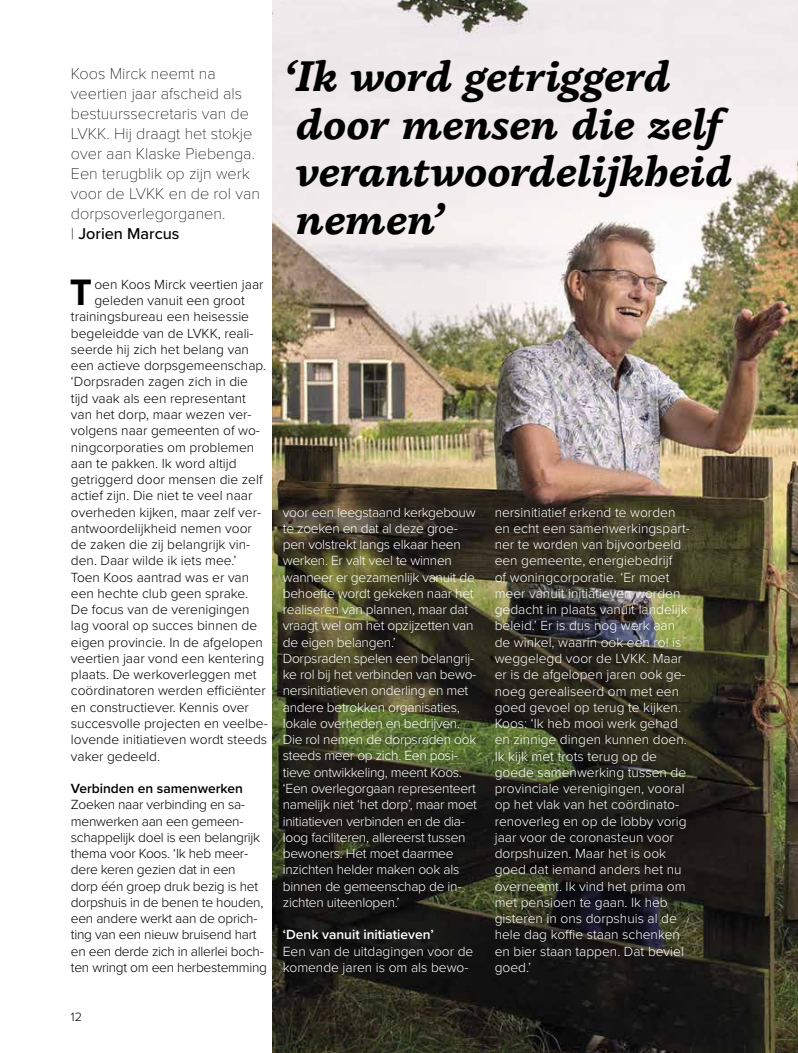
<style>
.page{position:relative;width:798px;height:1053px;background:#fff}
.page>*{position:absolute;margin:0;border:0;box-sizing:border-box;transform-origin:0 0}
.t1{font:italic 800 43.75px/47.5px "Basco Std";color:#000}
.t2{font:700 38.12px "Proxima Nova";color:#000}
.t3{font:100 16.25px/20px "Proxima Nova T";color:#000}
.t4{font:500 16.25px "Proxima Nova";color:#000}
.t5{font:300 13.75px/16.2px "Proxima Nova";color:#fff}
.t6{font:300 13.75px "Proxima Nova";color:#000}
.t7{font:300 13.75px/16.2px "Proxima Nova";letter-spacing:-.02em;color:#fff}
.t8{font:300 13.75px/16.2px "Proxima Nova";letter-spacing:-.02em;color:#000}
.t9{font:600 13.75px "Proxima Nova";color:#fff}
.t10{font:600 13.75px "Proxima Nova";color:#000}
.t11{font:300 12.5px "Proxima Nova";color:#000}
.s1{font-family:"Proxima Nova T";font-weight:100}
</style>
<div class="page">
<img style="left:272px;top:0;width:525px;height:1052px">
<p class="t3" style="left:71px;top:62px;width:190px">Koos Mirck neemt na veertien jaar afscheid als bestuurssecretaris van de<br>LVKK. Hij draagt het stokje over aan Klaske Piebenga.<br>Een terugblik op zijn werk voor de LVKK en de rol van dorpsoverlegorganen.</p>
<p class="t4" style="left:71px;top:221px;width:110px"><span class="s1">|</span> Jorien Marcus</p>
<h1 class="t1" style="left:296px;top:52px;width:437px;text-indent:-13px">‘Ik word getriggerd door mensen die zelf verantwoordelijkheid nemen’</h1>
<h2 class="t2" style="left:70px;top:264px;width:24px">T</h2>
<p class="t6" style="left:94px;top:274px;width:170px">oen Koos Mirck veertien jaar</p>
<p class="t6" style="left:94px;top:290px;width:152px">geleden vanuit een groot</p>
<p class="t6" style="left:71px;top:306px;width:179px">trainingsbureau een heisessie</p>
<p class="t6" style="left:71px;top:323px;width:184px">begeleidde van de LVKK, reali-</p>
<p class="t6" style="left:71px;top:339px;width:179px">seerde hij zich het belang van</p>
<p class="t6" style="left:71px;top:355px;width:197px">een actieve dorpsgemeenschap.</p>
<p class="t6" style="left:71px;top:371px;width:178px">‘Dorpsraden zagen zich in die</p>
<p class="t6" style="left:71px;top:388px;width:176px">tijd vaak als een representant</p>
<p class="t6" style="left:71px;top:404px;width:182px">van het dorp, maar wezen ver-</p>
<p class="t6" style="left:71px;top:420px;width:190px">volgens naar gemeenten of wo-</p>
<p class="t6" style="left:71px;top:436px;width:185px">ningcorporaties om problemen</p>
<p class="t6" style="left:71px;top:453px;width:167px">aan te pakken. Ik word altijd</p>
<p class="t6" style="left:71px;top:469px;width:193px">getriggerd door mensen die zelf</p>
<p class="t6" style="left:71px;top:485px;width:183px">actief zijn. Die niet te veel naar</p>
<p class="t6" style="left:71px;top:501px;width:192px">overheden kijken, maar zelf ver-</p>
<p class="t6" style="left:71px;top:518px;width:182px">antwoordelijkheid nemen voor</p>
<p class="t6" style="left:71px;top:534px;width:181px">de zaken die zij belangrijk vin-</p>
<p class="t6" style="left:71px;top:550px;width:167px">den. Daar wilde ik iets mee.’</p>
<p class="t6" style="left:71px;top:566px;width:180px">Toen Koos aantrad was er van</p>
<p class="t6" style="left:71px;top:583px;width:179px">een hechte club geen sprake.</p>
<p class="t6" style="left:71px;top:599px;width:180px">De focus van de verenigingen</p>
<p class="t6" style="left:71px;top:615px;width:188px">lag vooral op succes binnen de</p>
<p class="t6" style="left:71px;top:631px;width:193px">eigen provincie. In de afgelopen</p>
<p class="t6" style="left:71px;top:648px;width:195px">veertien jaar vond een kentering</p>
<p class="t6" style="left:71px;top:664px;width:187px">plaats. De werkoverleggen met</p>
<p class="t6" style="left:71px;top:680px;width:196px">coördinatoren werden efficiënter</p>
<p class="t6" style="left:71px;top:696px;width:179px">en constructiever. Kennis over</p>
<p class="t6" style="left:71px;top:713px;width:198px">succesvolle projecten en veelbe-</p>
<p class="t6" style="left:71px;top:729px;width:198px">lovende initiatieven wordt steeds</p>
<p class="t6" style="left:71px;top:745px;width:91px">vaker gedeeld.</p>
<p class="t10" style="left:71px;top:778px;width:173px">Verbinden en samenwerken</p>
<p class="t8" style="left:71px;top:795px;width:197px">Zoeken naar verbinding en sa&shy;menwerken aan een gemeen&shy;schappelijk doel is een belangrijk thema voor Koos. ‘Ik heb meer&shy;dere keren gezien dat in een<br>dorp één groep druk bezig is het dorpshuis in de benen te houden, een andere werkt aan de oprich&shy;ting van een nieuw bruisend hart en een derde zich in allerlei boch&shy;ten wringt om een herbestemming</p>
<p class="t11" style="left:71px;top:1007px;width:13px">12</p>
<p class="t7" style="left:283px;top:503px;width:196px">voor een leegstaand kerkgebouw te zoeken en dat al deze groe&shy;pen volstrekt langs elkaar heen werken. Er valt veel te winnen wanneer er gezamenlijk vanuit de behoefte wordt gekeken naar het realiseren van plannen, maar dat vraagt wel om het opzijzetten van de eigen belangen.’<br>Dorpsraden spelen een belangrij&shy;ke rol bij het verbinden van bewo&shy;nersinitiatieven onderling en met andere betrokken organisaties, lokale overheden en bedrijven.<br>Die rol nemen de dorpsraden ook steeds meer op zich. Een posi&shy;tieve ontwikkeling, meent Koos. ‘Een overlegorgaan representeert namelijk niet ‘het dorp’, maar moet initiatieven verbinden en de dia&shy;loog faciliteren, allereerst tussen bewoners. Het moet daarmee inzichten helder maken ook als binnen de gemeenschap de in&shy;zichten uiteenlopen.’</p>
<p class="t9" style="left:283px;top:924px;width:152px">‘Denk vanuit initiatieven’</p>
<p class="t5" style="left:283px;top:942px;width:192px">Een van de uitdagingen voor de komende jaren is om als bewo-</p>
<p class="t5" style="left:494px;top:503px;width:197px">nersinitiatief erkend te worden en echt een samenwerkingspart&shy;ner te worden van bijvoorbeeld een gemeente, energiebedrijf<br>of woningcorporatie. ‘Er moet meer vanuit initiatieven worden gedacht in plaats vanuit landelijk beleid.’ Er is dus nog werk aan de winkel, waarin ook een rol is weggelegd voor de LVKK. Maar er is de afgelopen jaren ook ge&shy;noeg gerealiseerd om met een goed gevoel op terug te kijken.<br>Koos: ‘Ik heb mooi werk gehad en zinnige dingen kunnen doen.<br>Ik kijk met trots terug op de goede samenwerking tussen de provinciale verenigingen, vooral op het vlak van het coördinato&shy;renoverleg en op de lobby vorig jaar voor de coronasteun voor dorpshuizen. Maar het is ook goed dat iemand anders het nu overneemt. Ik vind het prima om met pensioen te gaan. Ik heb gisteren in ons dorpshuis al de hele dag koffie staan schenken en bier staan tappen. Dat beviel goed.’</p>
</div>
